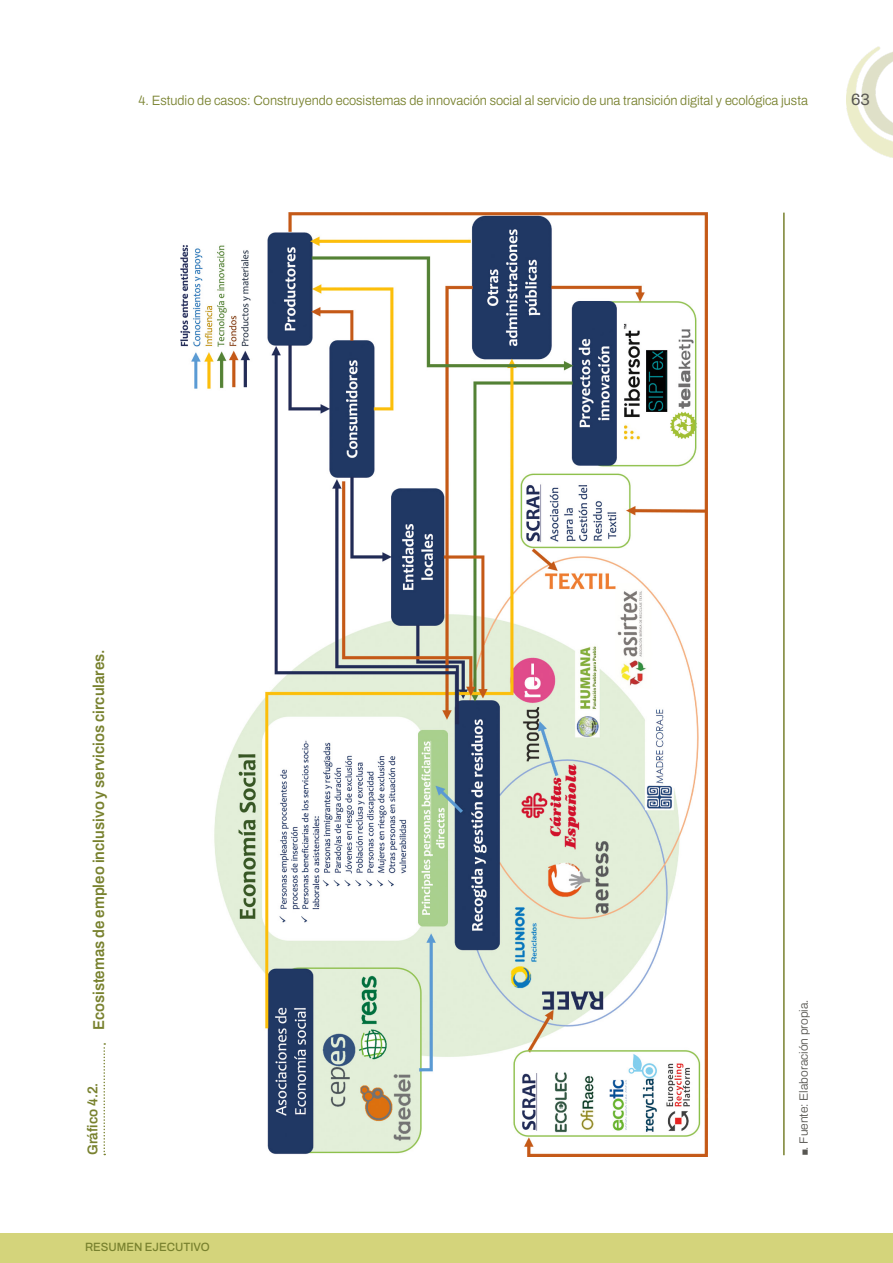
<style>
.page{position:relative;width:893px;height:1263px;background:#fff}
.page>*{position:absolute;margin:0;border:0;box-sizing:border-box;transform-origin:0 0}
.t1{font:16.35px "Archivo";color:#575651}
.t2{font:600 15.75px "Archivo";color:#78812e;scale:.95 1}
.t3{font:600 14.25px "Archivo";color:#78812e;scale:.95 1}
.t4{font:300 13.5px "Archivo";color:#78812e;scale:.95 1}
.t5{font:300 12px "Archivo";color:#575651}
.t6{font:500 12px "Archivo";color:#78812e;scale:.95 1}
</style>
<div class="page">
<div style="left:0;top:1233px;width:893px;height:30px;background:#d4d47b"></div>
<img style="left:846px;top:46px;width:47px;height:112px">
<img style="left:180px;top:213px;width:528px;height:944px">
<hr style="left:783px;top:213px;width:2px;height:942px;background:#78812e">
<svg style="left:103px;top:1043px;width:2px;height:112px"></svg>
<p class="t4" style="left:139px;top:90px;width:706px">4. Estudio de casos: Construyendo ecosistemas de innovación social al servicio de una transición digital y ecológica justa</p>
<p class="t1" style="left:851px;top:87px;width:20px">63</p>
<p class="t2" style="left:87px;top:1030px;width:403px;rotate:-90deg">Ecosistemas de empleo inclusivo y servicios circulares.</p>
<p class="t3" style="left:82px;top:1155px;width:78px;rotate:-90deg">Gráfico 4.2.</p>
<p class="t6" style="left:85px;top:1238px;width:133px">RESUMEN EJECUTIVO</p>
<p class="t5" style="left:795px;top:1155px;width:157px;rotate:-90deg">■. Fuente: Elaboración propia.</p>
</div>
